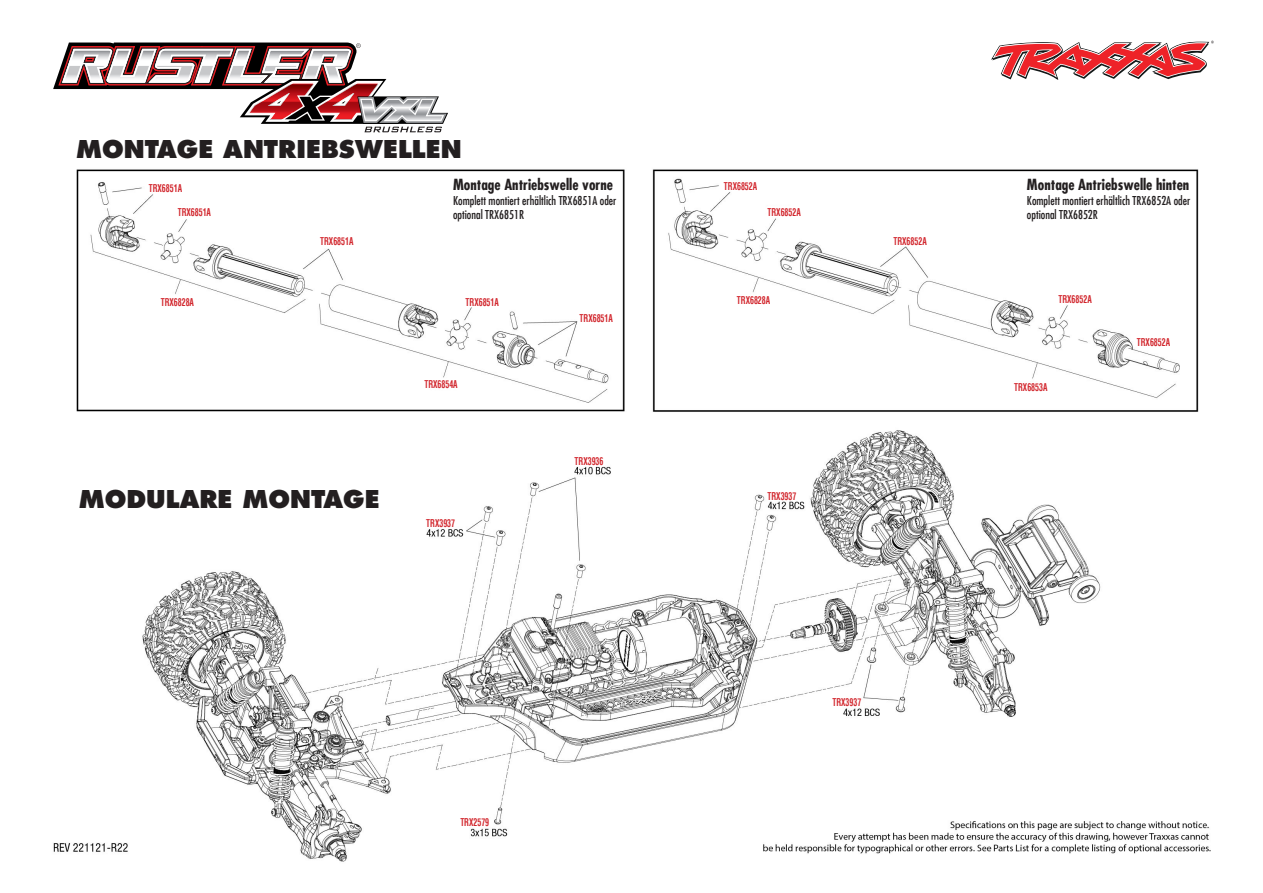
<style>
.page{position:relative;width:1263px;height:893px;background:#fff}
.page>*{position:absolute;margin:0;border:0;box-sizing:border-box;transform-origin:0 0}
.t1{font:800 24px "Futura LT";color:#231f20}
.t2{font:700 condensed 15px "Futura LT";color:#231f20}
.t3{font:condensed 12px/14.4px "Futura LT";color:#231f20}
.t4{font:700 condensed 10.5px "Helvetica LT";color:#d1232a;scale:.75 1}
</style>
<div class="page">
<img style="left:53px;top:42px;width:1158px;height:820px">
<svg style="left:53px;top:43px;width:395px;height:89px"></svg>
<svg style="left:991px;top:40px;width:223px;height:40px"></svg>
<p class="t1" style="left:76px;top:134px;width:387px">MONTAGE ANTRIEBSWELLEN</p>
<p class="t4" style="left:149px;top:181px;width:46px">TRX6851A</p>
<p class="t4" style="left:178px;top:205px;width:46px">TRX6851A</p>
<p class="t4" style="left:161px;top:296px;width:46px">TRX6828A</p>
<p class="t4" style="left:320px;top:235px;width:46px">TRX6851A</p>
<p class="t1" style="left:79px;top:484px;width:302px">MODULARE MONTAGE</p>
<p class="t2" style="left:453px;top:176px;width:161px">Montage Antriebswelle vorne</p>
<p class="t3" style="left:453px;top:193px;width:165px">Komplett montiert erhältlich TRX6851A oder optional TRX6851R</p>
<p class="t4" style="left:466px;top:295px;width:46px">TRX6851A</p>
<p class="t4" style="left:424px;top:378px;width:46px">TRX6854A</p>
<p class="t4" style="left:426px;top:516px;width:40px">TRX3937</p>
<p class="t4" style="left:580px;top:311px;width:46px">TRX6851A</p>
<p class="t4" style="left:575px;top:455px;width:40px">TRX3936</p>
<p class="t4" style="left:460px;top:816px;width:40px">TRX2579</p>
<p class="t4" style="left:724px;top:180px;width:46px">TRX6852A</p>
<p class="t4" style="left:767px;top:205px;width:46px">TRX6852A</p>
<p class="t4" style="left:737px;top:293px;width:46px">TRX6828A</p>
<p class="t4" style="left:767px;top:489px;width:40px">TRX3937</p>
<p class="t4" style="left:893px;top:235px;width:46px">TRX6852A</p>
<p class="t4" style="left:832px;top:696px;width:40px">TRX3937</p>
<p class="t2" style="left:1027px;top:176px;width:164px">Montage Antriebswelle hinten</p>
<p class="t3" style="left:1027px;top:193px;width:165px">Komplett montiert erhältlich TRX6852A oder optional TRX6852R</p>
<p class="t4" style="left:1058px;top:293px;width:46px">TRX6852A</p>
<p class="t4" style="left:1014px;top:380px;width:46px">TRX6853A</p>
<p class="t4" style="left:1137px;top:336px;width:46px">TRX6852A</p>
</div>
